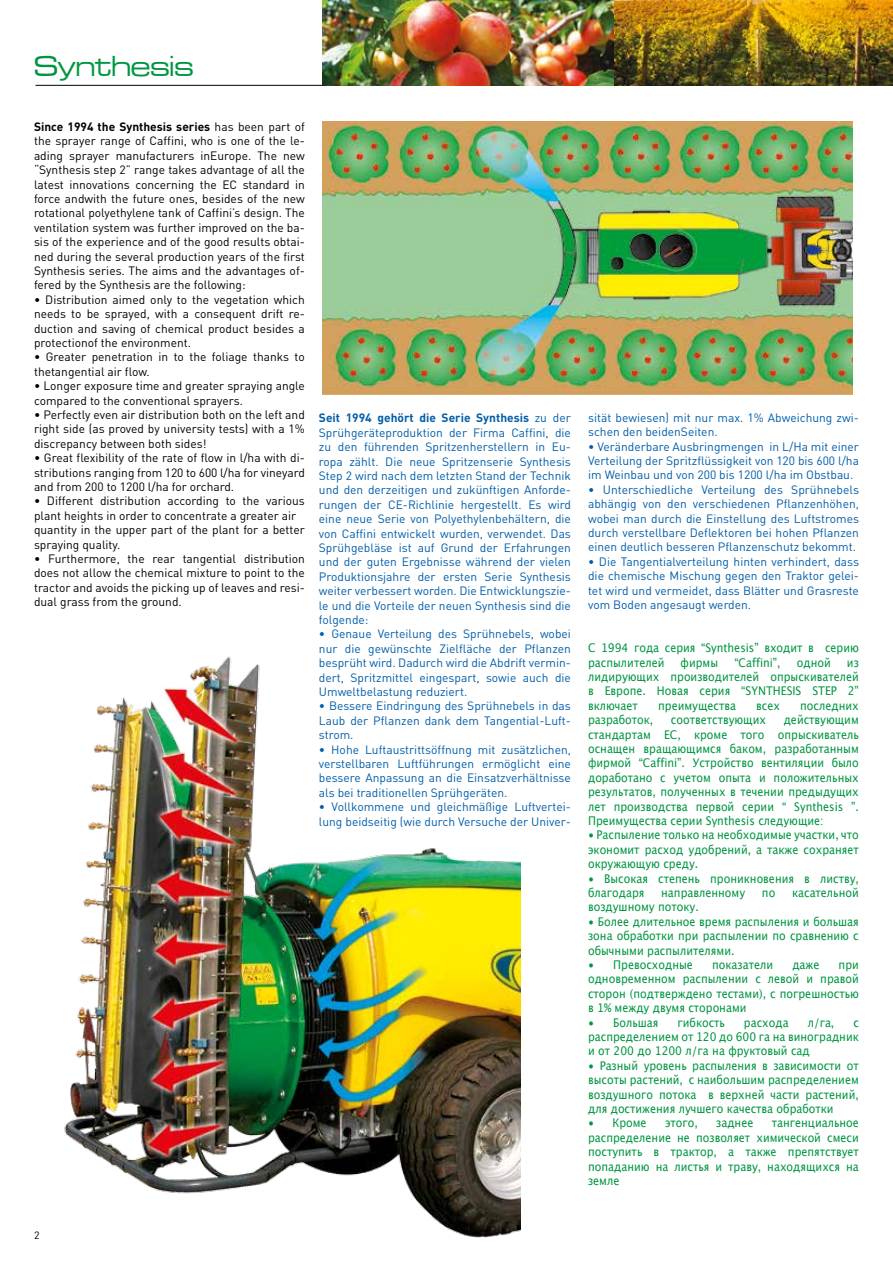
<style>
.page{position:relative;width:893px;height:1263px;background:#fff}
.page>*{position:absolute;margin:0;border:0;box-sizing:border-box;transform-origin:0 0}
.t1{font:500 expanded 30px "Microgramma Com";color:#009641}
.t2{font:12px/14.4px "DIN";color:#005da9;text-align:justify}
.t3{font:12px/14.4px "DIN";color:#000;text-align:justify}
.t4{font:12px/14.4px "Lucida Grande";color:#009641;text-align:justify;scale:.9 1}
.t5{font:10.5px "DIN";color:#000}
.s1{font-weight:700}
</style>
<div class="page">
<img style="left:322px;top:0;width:571px;height:85px">
<hr style="left:36px;top:85px;width:286px;height:1px;background:#000">
<img style="left:323px;top:121px;width:530px;height:273px">
<img style="left:64px;top:656px;width:457px;height:582px">
<h1 class="t1" style="left:34px;top:47px;width:161px">Synthesis</h1>
<p class="t3" style="left:34px;top:120px;width:272px"><span class="s1">Since 1994 the Synthesis series</span> has been part of the sprayer range of Caffini, who is one of the le&shy;ading sprayer manufacturers inEurope. The new “Synthesis step 2” range takes advantage of all the latest innovations concerning the EC standard in force andwith the future ones, besides of the new rotational polyethylene tank of Caffini’s design. The ventilation system was further improved on the ba&shy;sis of the experience and of the good results obtai&shy;ned during the several production years of the first Synthesis series. The aims and the advantages of&shy;fered by the Synthesis are the following:</p>
<p class="t3" style="left:34px;top:292px;width:272px">• Distribution aimed only to the vegetation which needs to be sprayed, with a consequent drift re&shy;duction and saving of chemical product besides a protectionof the environment.</p>
<p class="t3" style="left:34px;top:350px;width:272px">• Greater penetration in to the foliage thanks to thetangential air flow.</p>
<p class="t3" style="left:34px;top:379px;width:272px">• Longer exposure time and greater spraying angle compared to the conventional sprayers.</p>
<p class="t3" style="left:34px;top:408px;width:272px">• Perfectly even air distribution both on the left and right side (as proved by university tests) with a 1% discrepancy between both sides!</p>
<p class="t3" style="left:34px;top:451px;width:272px">• Great flexibility of the rate of flow in l/ha with di&shy;stributions ranging from 120 to 600 l/ha for vineyard and from 200 to 1200 l/ha for orchard.</p>
<p class="t3" style="left:34px;top:494px;width:272px;text-align:left">• Different distribution according to the various plant heights in order to concentrate a greater air quantity in the upper part of the plant for a better spraying quality.</p>
<p class="t3" style="left:34px;top:552px;width:272px">• Furthermore, the rear tangential distribution does not allow the chemical mixture to point to the tractor and avoids the picking up of leaves and resi&shy;dual grass from the ground.</p>
<p class="t2" style="left:319px;top:411px;width:254px"><span class="s1">Seit 1994 gehört die Serie Synthesis</span> zu der Sprühgeräteproduktion der Firma Caffini, die zu den führenden Spritzenherstellern in Eu&shy;ropa zählt. Die neue Spritzenserie Synthesis Step 2 wird nach dem letzten Stand der Technik und den derzeitigen und zukünftigen Anforde&shy;rungen der CE-Richlinie hergestellt. Es wird eine neue Serie von Polyethylenbehältern, die von Caffini entwickelt wurden, verwendet. Das Sprühgebläse ist auf Grund der Erfahrungen und der guten Ergebnisse während der vielen Produktionsjahre der ersten Serie Synthesis weiter verbessert worden. Die Entwicklungszie&shy;le und die Vorteile der neuen Synthesis sind die folgende:</p>
<p class="t2" style="left:319px;top:627px;width:254px">• Genaue Verteilung des Sprühnebels, wobei nur die gewünschte Zielfläche der Pflanzen besprüht wird. Dadurch wird die Abdrift vermin&shy;dert, Spritzmittel eingespart, sowie auch die Umweltbelastung reduziert.</p>
<p class="t2" style="left:319px;top:699px;width:254px">• Bessere Eindringung des Sprühnebels in das Laub der Pflanzen dank dem Tangential-Luft&shy;strom.</p>
<p class="t2" style="left:319px;top:742px;width:254px">• Hohe Luftaustrittsöffnung mit zusätzlichen, verstellbaren Luftführungen ermöglicht eine bessere Anpassung an die Einsatzverhältnisse als bei traditionellen Sprühgeräten.</p>
<p class="t2" style="left:319px;top:800px;width:254px">• Vollkommene und gleichmäßige Luftvertei&shy;lung beidseitig (wie durch Versuche der Univer-</p>
<p class="t2" style="left:588px;top:410px;width:272px">sität bewiesen) mit nur max. 1% Abweichung zwi&shy;schen den beidenSeiten.</p>
<p class="t2" style="left:588px;top:439px;width:272px">• Veränderbare Ausbringmengen in L/Ha mit einer Verteilung der Spritzflüssigkeit von 120 bis 600 l/ha im Weinbau und von 200 bis 1200 l/ha im Obstbau.</p>
<p class="t2" style="left:588px;top:482px;width:272px">• Unterschiedliche Verteilung des Sprühnebels abhängig von den verschiedenen Pflanzenhöhen, wobei man durch die Einstellung des Luftstromes durch verstellbare Deflektoren bei hohen Pflanzen einen deutlich besseren Pflanzenschutz bekommt.</p>
<p class="t2" style="left:588px;top:554px;width:272px">• Die Tangentialverteilung hinten verhindert, dass die chemische Mischung gegen den Traktor gelei&shy;tet wird und vermeidet, dass Blätter und Grasreste vom Boden angesaugt werden.</p>
<p class="t4" style="left:588px;top:641px;width:302px">С 1994 года серия “Synthesis” входит в серию распылителей</p>
<p class="t4" style="left:681px;top:655px;width:43px">фирмы</p>
<p class="t4" style="left:734px;top:655px;width:53px">“Caffini”,</p>
<p class="t4" style="left:797px;top:655px;width:39px">одной</p>
<p class="t4" style="left:588px;top:655px;width:302px;text-indent:259px">из лидирующих производителей опрыскивателей в Европе. Новая серия “SYNTHESIS STEP 2” включает</p>
<p class="t4" style="left:658px;top:698px;width:88px">преимущества</p>
<p class="t4" style="left:756px;top:698px;width:28px">всех</p>
<p class="t4" style="left:800px;top:698px;width:67px">последних</p>
<p class="t4" style="left:588px;top:713px;width:74px">разработок,</p>
<p class="t4" style="left:671px;top:713px;width:107px">соответствующих</p>
<p class="t4" style="left:588px;top:713px;width:302px;text-indent:196px">действующим стандартам ЕС, кроме того опрыскиватель оснащен вращающимся баком, разработанным фирмой “Caffini”. Устройство вентиляции было доработано с учетом опыта и положительных результатов, полученных в течении предыдущих лет производства первой серии “ Synthesis ”.<br>Преимущества серии Synthesis следующие:</p>
<p class="t4" style="left:588px;top:828px;width:302px">• Распыление только на необходимые участки, что экономит расход удобрений, а также сохраняет окружающую среду.</p>
<p class="t4" style="left:588px;top:871px;width:302px">• Высокая степень проникновения в листву, благодаря</p>
<p class="t4" style="left:661px;top:886px;width:95px">направленному</p>
<p class="t4" style="left:762px;top:886px;width:16px">по</p>
<p class="t4" style="left:792px;top:886px;width:76px">касательной</p>
<p class="t4" style="left:588px;top:900px;width:124px">воздушному потоку.</p>
<p class="t4" style="left:588px;top:914px;width:302px">• Более длительное время распыления и большая зона обработки при распылении по сравнению с обычными распылителями.</p>
<p class="t4" style="left:588px;top:958px;width:118px">• Превосходные</p>
<p class="t4" style="left:712px;top:958px;width:69px">показатели</p>
<p class="t4" style="left:792px;top:958px;width:32px">даже</p>
<p class="t4" style="left:588px;top:958px;width:302px;text-indent:250px">при одновременном распылении с левой и правой сторон (подтверждено тестами), с погрешностью в 1% между двумя сторонами</p>
<p class="t4" style="left:588px;top:1015px;width:80px">• Большая</p>
<p class="t4" style="left:677px;top:1015px;width:54px">гибкость</p>
<p class="t4" style="left:744px;top:1015px;width:51px">расхода</p>
<p class="t4" style="left:808px;top:1015px;width:31px">л/га,</p>
<p class="t4" style="left:588px;top:1015px;width:302px;text-indent:265px">с распределением от 120 до 600 га на виноградник и от 200 до 1200 л/га на фруктовый сад</p>
<p class="t4" style="left:588px;top:1058px;width:302px">• Разный уровень распыления в зависимости от высоты растений, с наибольшим распределением воздушного потока в верхней части растений, для достижения лучшего качества обработки</p>
<p class="t4" style="left:588px;top:1116px;width:67px">• Кроме</p>
<p class="t4" style="left:665px;top:1116px;width:38px">этого,</p>
<p class="t4" style="left:716px;top:1116px;width:43px">заднее</p>
<p class="t4" style="left:588px;top:1116px;width:302px;text-indent:184px">тангенциальное распределение не позволяет химической смеси поступить в трактор, а также препятствует попаданию на листья и траву, находящихся на земле</p>
<p class="t5" style="left:34px;top:1229px;width:7px">2</p>
</div>
